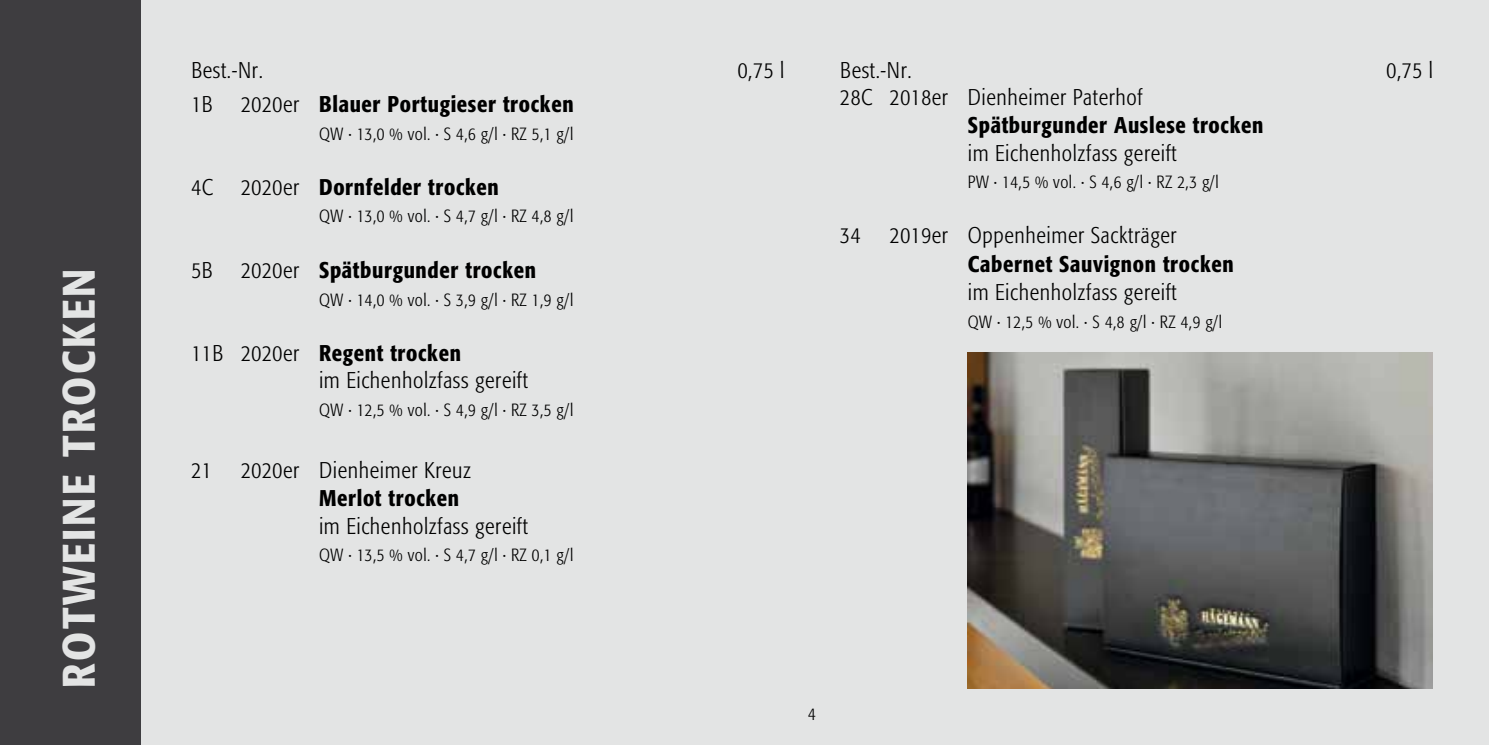
<style>
.page{position:relative;width:1489px;height:745px;background:#fff}
.page>*{position:absolute;margin:0;border:0;box-sizing:border-box;transform-origin:0 0}
.t1{font:500 45px "Formata Condensed BQ";letter-spacing:.06em;color:#e3e4e4}
.t2{font:300 22.5px/27.5px "Formata Condensed BQ";letter-spacing:.03em;color:#000}
.t3{font:500 22.5px "Formata Condensed BQ";letter-spacing:.03em;color:#000}
.t4{font:300 17.5px "Formata Condensed BQ";letter-spacing:.03em;color:#000}
.s1{font-weight:300}
.s2{font-weight:500}
</style>
<div class="page">
<div style="left:0;top:0;width:1488px;height:744px;background:#e3e4e4"></div>
<div style="left:0;top:0;width:140px;height:744px;background:#3e3d40"></div>
<img style="left:967px;top:352px;width:464px;height:335px">
<h1 class="t1" style="left:51px;top:687px;width:421px;rotate:-90deg">ROTWEINE TROCKEN</h1>
<p class="t2" style="left:191px;top:56px;width:73px">Best.-Nr.</p>
<p class="t2" style="left:737px;top:56px;width:48px">0,75 l</p>
<p class="t2" style="left:191px;top:91px;width:23px">1B</p>
<p class="t3" style="left:241px;top:90px;width:334px"><span class="s1">2020er</span> Blauer Portugieser trocken</p>
<p class="t4" style="left:319px;top:123px;width:256px">QW · 13,0 % vol. · S 4,6 g/l · RZ 5,1 g/l</p>
<p class="t3" style="left:191px;top:173px;width:309px"><span class="s1">4C 2020er</span> Dornfelder trocken</p>
<p class="t4" style="left:319px;top:206px;width:256px">QW · 13,0 % vol. · S 4,7 g/l · RZ 4,8 g/l</p>
<p class="t2" style="left:191px;top:257px;width:23px">5B</p>
<p class="t3" style="left:241px;top:256px;width:296px"><span class="s1">2020er</span> Spätburgunder trocken</p>
<p class="t4" style="left:319px;top:289px;width:256px">QW · 14,0 % vol. · S 3,9 g/l · RZ 1,9 g/l</p>
<p class="t2" style="left:319px;top:339px;width:210px;text-indent:-128px">11B 2020er <span class="s2">Regent trocken<br></span>im Eichenholzfass gereift</p>
<p class="t4" style="left:319px;top:399px;width:256px">QW · 12,5 % vol. · S 4,9 g/l · RZ 3,5 g/l</p>
<p class="t2" style="left:191px;top:456px;width:22px">21</p>
<p class="t2" style="left:241px;top:456px;width:232px">2020er Dienheimer Kreuz</p>
<p class="t3" style="left:319px;top:484px;width:142px">Merlot trocken</p>
<p class="t2" style="left:319px;top:512px;width:210px">im Eichenholzfass gereift</p>
<p class="t4" style="left:319px;top:544px;width:256px">QW · 13,5 % vol. · S 4,7 g/l · RZ 0,1 g/l</p>
<p class="t2" style="left:840px;top:56px;width:73px">Best.-Nr.</p>
<p class="t2" style="left:1386px;top:56px;width:48px">0,75 l</p>
<p class="t2" style="left:840px;top:84px;width:304px">28C 2018er Dienheimer Paterhof</p>
<p class="t3" style="left:967px;top:112px;width:297px">Spätburgunder Auslese trocken</p>
<p class="t2" style="left:967px;top:139px;width:210px">im Eichenholzfass gereift</p>
<p class="t4" style="left:967px;top:172px;width:252px">PW · 14,5 % vol. · S 4,6 g/l · RZ 2,3 g/l</p>
<p class="t2" style="left:840px;top:222px;width:22px">34</p>
<p class="t2" style="left:889px;top:222px;width:288px">2019er Oppenheimer Sackträger</p>
<p class="t3" style="left:967px;top:250px;width:267px">Cabernet Sauvignon trocken</p>
<p class="t2" style="left:967px;top:278px;width:210px">im Eichenholzfass gereift</p>
<p class="t4" style="left:967px;top:311px;width:256px">QW · 12,5 % vol. · S 4,8 g/l · RZ 4,9 g/l</p>
<p class="t4" style="left:808px;top:703px;width:9px">4</p>
</div>
